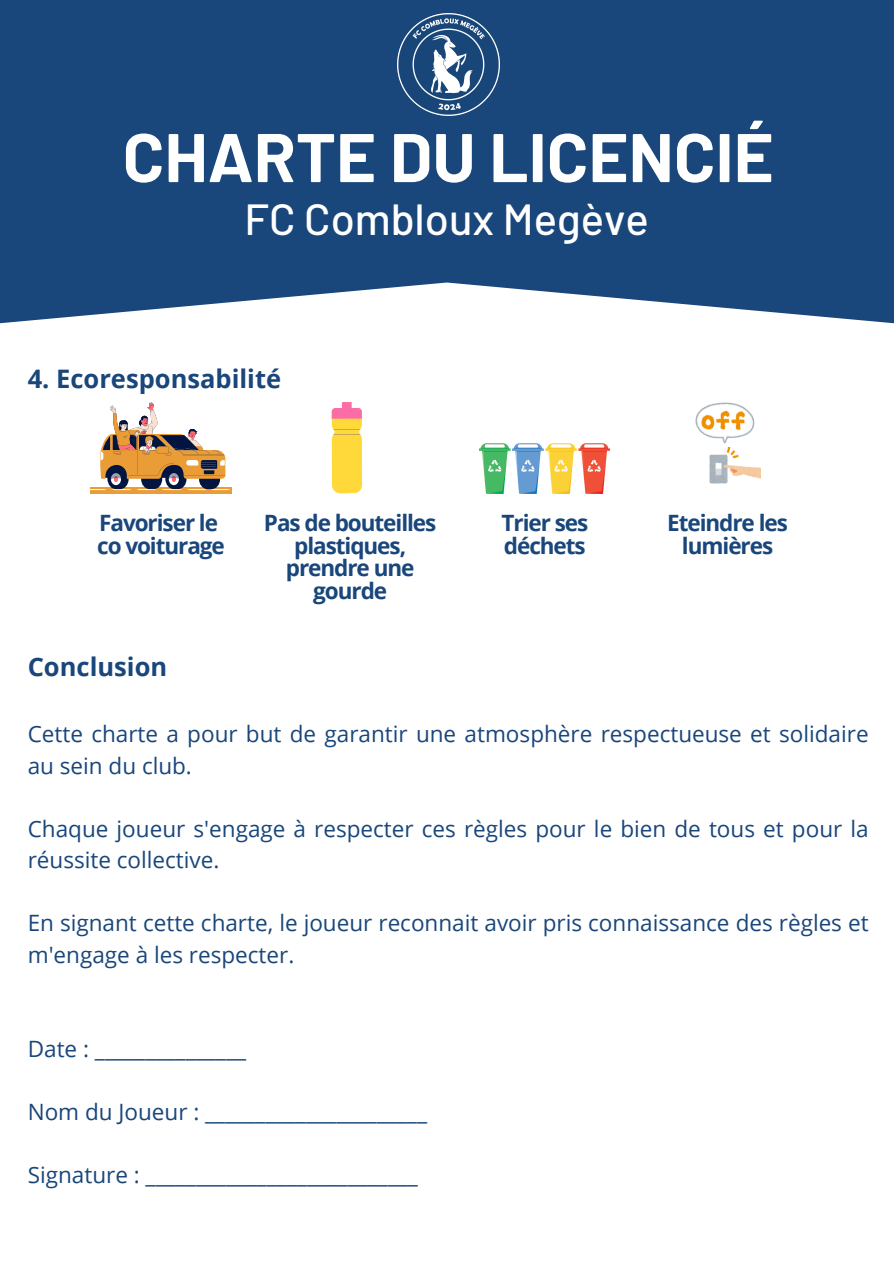
<style>
.page{position:relative;width:894px;height:1264px;background:#fff}
.page>*{position:absolute;margin:0;border:0;box-sizing:border-box;transform-origin:0 0}
.t1{font:700 68.7px "Barlow";color:#fff}
.t2{font:500 43.5px "Barlow";color:#fff}
.t3{font:700 25.5px "Open Sans";color:#19467b}
.t4{font:22.5px/31.5px "Open Sans";color:#19467b}
.t5{font:700 22.5px/22.5px "Open Sans";letter-spacing:-.045em;color:#19467b}
</style>
<div class="page">
<div style="left:0;top:0;width:893px;height:324px;background:#19467b"></div>
<svg style="left:90px;top:487px;width:142px;height:6px"></svg>
<svg style="left:90px;top:402px;width:140px;height:88px"></svg>
<svg style="left:331px;top:402px;width:31px;height:91px;background:#fdcd5a"></svg>
<img style="left:479px;top:443px;width:130px;height:50px">
<img style="left:695px;top:402px;width:65px;height:82px">
<img style="left:397px;top:14px;width:102px;height:101px">
<p class="t1" style="left:123px;top:113px;width:652px">CHARTE DU LICENCIÉ</p>
<h1 class="t2" style="left:244px;top:192px;width:406px">FC Combloux Megève</h1>
<h2 class="t3" style="left:28px;top:361px;width:255px">4. Ecoresponsabilité</h2>
<p class="t5" style="left:97px;top:511px;width:129px">Favoriser le co voiturage</p>
<p class="t5" style="left:264px;top:511px;width:174px;text-align:center">Pas de bouteilles plastiques, prendre une gourde</p>
<p class="t5" style="left:501px;top:511px;width:88px">Trier ses déchets</p>
<h4 class="t5" style="left:667px;top:511px;width:122px;text-align:center">Eteindre les lumières</h4>
<h4 class="t3" style="left:28px;top:648px;width:141px">Conclusion</h4>
<h4 class="t4" style="left:28px;top:717px;width:842px">Cette charte a pour but de garantir une atmosphère respectueuse et solidaire au sein du club.</h4>
<h4 class="t4" style="left:28px;top:812px;width:842px">Chaque joueur s'engage à respecter ces règles pour le bien de tous et pour la réussite collective.</h4>
<h3 class="t4" style="left:28px;top:906px;width:842px">En signant cette charte, le joueur reconnait avoir pris connaissance des règles et m'engage à les respecter.</h3>
<p class="t4" style="left:28px;top:1032px;width:220px">Date : _______________</p>
<p class="t4" style="left:28px;top:1095px;width:401px">Nom du Joueur : ______________________</p>
<p class="t4" style="left:28px;top:1158px;width:391px">Signature : ___________________________</p>
</div>
